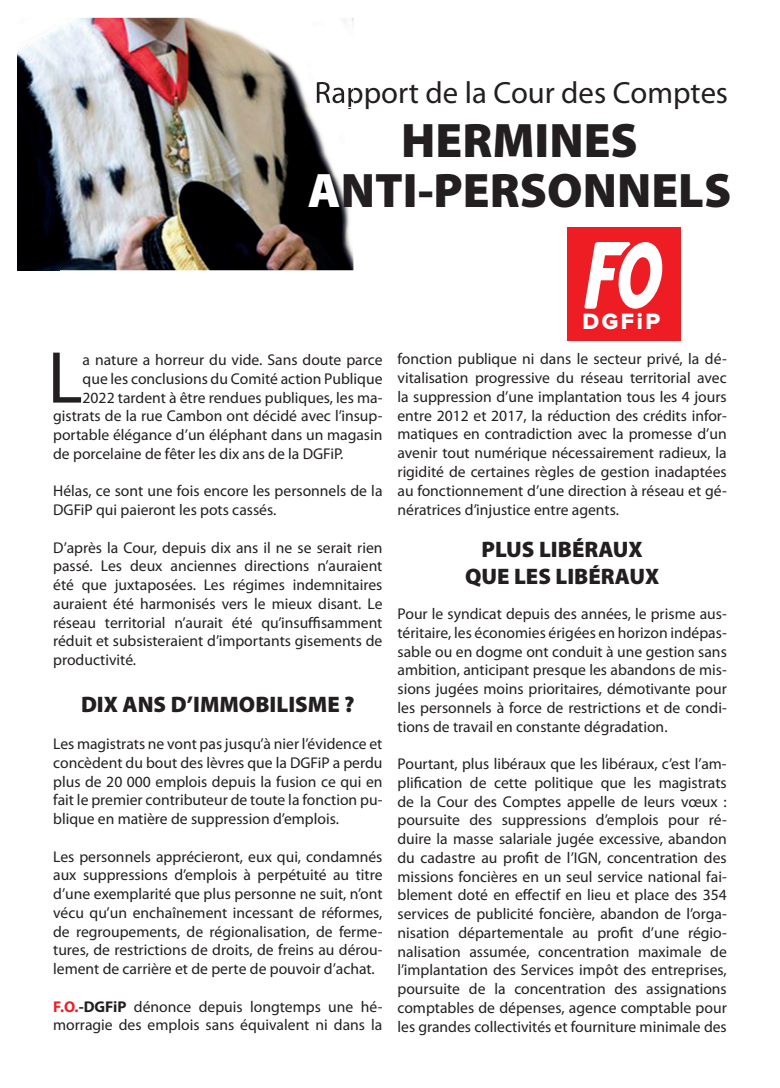
<style>
.page{position:relative;width:780px;height:1088px;background:#fff}
.page>*{position:absolute;margin:0;border:0;box-sizing:border-box;transform-origin:0 0}
.t1{font:74.12px "Myriad Pro";color:#231f20}
.t2{font:900 48.62px/49.9px "Myriad Pro";color:#231f20;text-align:center}
.t3{font:30.75px "Myriad Pro";color:#231f20}
.t4{font:23px "Proxima Nova Extrabld";letter-spacing:.11em;color:#fff}
.t5{font:900 22.5px/27px "Myriad Pro";color:#231f20;text-align:center}
.t6{font:15.62px/18.8px "Myriad Pro";color:#231f20;text-align:justify}
.s1{color:#fff}
.s2{font-weight:700;color:#ec1f25}
.s3{font-weight:700}
</style>
<div class="page">
<img style="left:18px;top:18px;width:335px;height:252px">
<img style="left:317px;top:81px;width:37px;height:22px">
<img style="left:317px;top:82px;width:36px;height:25px">
<div style="left:567px;top:227px;width:113px;height:113px;background:#ee1d23"></div>
<svg style="left:584px;top:242px;width:79px;height:67px"></svg>
<h3 class="t3" style="left:314px;top:74px;width:415px">Rapport de la Cour des Comptes</h3>
<h2 class="t2" style="left:308px;top:116px;width:425px">HERMINES<br><span class="s1">A</span>NTI-PERSONNELS</h2>
<h1 class="t1" style="left:48px;top:332px;width:36px">L</h1>
<p class="t6" style="left:83px;top:350px;width:301px">a nature a horreur du vide. Sans doute parce</p>
<p class="t6" style="left:83px;top:369px;width:301px">que les conclusions du Comité action Publique</p>
<p class="t6" style="left:83px;top:388px;width:301px">2022 tardent à être rendues publiques, les ma-</p>
<p class="t6" style="left:53px;top:406px;width:331px">gistrats de la rue Cambon ont décidé avec l’insup-</p>
<p class="t6" style="left:53px;top:425px;width:331px">portable élégance d’un éléphant dans un magasin</p>
<p class="t6" style="left:53px;top:444px;width:292px">de porcelaine de fêter les dix ans de la DGFiP.</p>
<p class="t6" style="left:53px;top:481px;width:331px">Hélas, ce sont une fois encore les personnels de la<br>DGFiP qui paieront les pots cassés.</p>
<p class="t6" style="left:53px;top:538px;width:331px">D’après la Cour, depuis dix ans il ne se serait rien passé. Les deux anciennes directions n’auraient été que juxtaposées. Les régimes indemnitaires auraient été harmonisés vers le mieux disant. Le réseau territorial n’aurait été qu’insuffisamment réduit et subsisteraient d’importants gisements de productivité.</p>
<h3 class="t5" style="left:81px;top:691px;width:275px">DIX ANS D’IMMOBILISME ?</h3>
<p class="t6" style="left:53px;top:734px;width:331px">Les magistrats ne vont pas jusqu’à nier l’évidence et concèdent du bout des lèvres que la DGFiP a perdu plus de 20 000 emplois depuis la fusion ce qui en fait le premier contributeur de toute la fonction pu&shy;blique en matière de suppression d’emplois.</p>
<p class="t6" style="left:53px;top:847px;width:331px">Les personnels apprécieront, eux qui, condamnés aux suppressions d’emplois à perpétuité au titre d’une exemplarité que plus personne ne suit, n’ont vécu qu’un enchaînement incessant de réformes, de regroupements, de régionalisation, de ferme&shy;tures, de restrictions de droits, de freins au dérou&shy;lement de carrière et de perte de pouvoir d’achat.</p>
<p class="t6" style="left:53px;top:997px;width:331px"><span class="s2">F.O.</span><span class="s3">-DGFiP</span> dénonce depuis longtemps une hé&shy;morragie des emplois sans équivalent ni dans la</p>
<h3 class="t4" style="left:582px;top:311px;width:79px">DGFiP</h3>
<p class="t6" style="left:397px;top:349px;width:331px">fonction publique ni dans le secteur privé, la dé&shy;vitalisation progressive du réseau territorial avec la suppression d’une implantation tous les 4 jours entre 2012 et 2017, la réduction des crédits infor&shy;matiques en contradiction avec la promesse d’un avenir tout numérique nécessairement radieux, la rigidité de certaines règles de gestion inadaptées au fonctionnement d’une direction à réseau et gé&shy;nératrices d’injustice entre agents.</p>
<h3 class="t5" style="left:465px;top:536px;width:196px">PLUS LIBÉRAUX<br>QUE LES LIBÉRAUX</h3>
<p class="t6" style="left:397px;top:604px;width:331px">Pour le syndicat depuis des années, le prisme aus&shy;téritaire, les économies érigées en horizon indépas&shy;sable ou en dogme ont conduit à une gestion sans ambition, anticipant presque les abandons de mis&shy;sions jugées moins prioritaires, démotivante pour les personnels à force de restrictions et de condi&shy;tions de travail en constante dégradation.</p>
<p class="t6" style="left:397px;top:754px;width:331px">Pourtant, plus libéraux que les libéraux, c’est l’am&shy;plification de cette politique que les magistrats de la Cour des Comptes appelle de leurs vœux : poursuite des suppressions d’emplois pour ré&shy;duire la masse salariale jugée excessive, abandon du cadastre au profit de l’IGN, concentration des missions foncières en un seul service national fai&shy;blement doté en effectif en lieu et place des 354 services de publicité foncière, abandon de l’orga&shy;nisation départementale au profit d’une régio&shy;nalisation assumée, concentration maximale de l’implantation des Services impôt des entreprises, poursuite de la concentration des assignations comptables de dépenses, agence comptable pour les grandes collectivités et fourniture minimale des</p>
</div>
